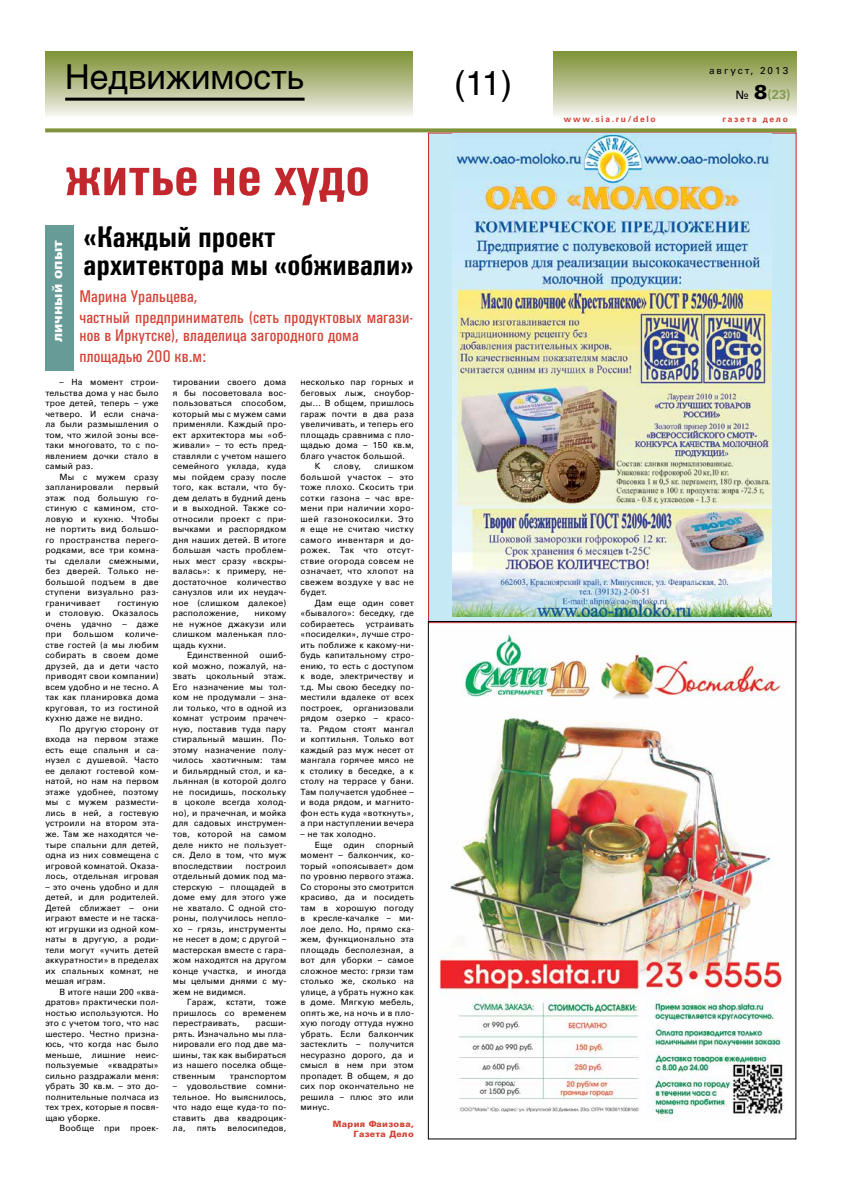
<style>
.page{position:relative;width:842px;height:1191px;background:#fff}
.page>*{position:absolute;margin:0;border:0;box-sizing:border-box;transform-origin:0 0}
.t1{font:700 57px "Univers Cond C";color:#c1272d}
.t2{font:34px "Helios";color:#000}
.t3{font:34px "AG Hlv Cyrillic Normal";color:#000}
.t4{font:700 30px/28px "Univers Cond C";color:#000}
.t5{font:17px/20.8px "Univers Cond C";letter-spacing:.01em;color:#d34235}
.t6{font:14px "Univers Black C";color:#fff}
.t7{font:700 13px "Univers C";color:#829b53}
.t8{font:10px "Univers C";letter-spacing:.2em;color:#000}
.t9{font:8.7px/10.4px "Univers Black C";letter-spacing:.04em;color:#d34235;text-align:right}
.t10{font:8.6px/10.5px "Univers C";letter-spacing:.02em;color:#000;text-align:justify}
.t11{font:700 8.5px "Univers C";letter-spacing:.2em;color:#d34235}
.s1{font-weight:400;font-size:12px;color:#000}
.s2{font-family:"Univers Black C";font-weight:400;font-size:20px;color:#000}
</style>
<div class="page">
<div style="left:45px;top:52px;width:367px;height:77px;background:linear-gradient(to bottom,#7d8e33,#fff)"></div>
<div style="left:554px;top:52px;width:242px;height:77px;background:linear-gradient(to bottom,#7d8e33,#fff)"></div>
<svg style="left:45px;top:128px;width:752px;height:4px;background:#8b9e4d"></svg>
<hr style="left:65px;top:98px;width:240px;height:3px;background:#000">
<div style="left:45px;top:225px;width:29px;height:145px;background:#679b98"></div>
<div style="left:428px;top:133px;width:369px;height:490px;background:#c6e9f6;border:1px solid #c1272d"></div>
<img style="left:453px;top:134px;width:318px;height:483px">
<img style="left:438px;top:627px;width:359px;height:494px">
<h2 class="t2" style="left:65px;top:57px;width:241px">Недвижимость</h2>
<h1 class="t1" style="left:65px;top:144px;width:306px">житье не худо</h1>
<h3 class="t6" style="left:49px;top:342px;width:104px;rotate:-90deg">личный опыт</h3>
<h3 class="t4" style="left:84px;top:223px;width:332px">«Каждый проект архитектора мы «обживали»</h3>
<h3 class="t5" style="left:79px;top:286px;width:335px">Марина Уральцева,<br>частный предприниматель (сеть продуктовых магази-</h3>
<h3 class="t5" style="left:79px;top:325px;width:281px">нов в Иркутске), владелица загородного дома площадью 200 кв.м:</h3>
<p class="t10" style="left:45px;top:377px;width:115px;text-indent:14px">– На момент строи&shy;тельства дома у нас было трое детей, теперь – уже четверо. И если снача&shy;ла были размышления о том, что жилой зоны все&shy;таки многовато, то с по&shy;явлением дочки стало в самый раз.</p>
<p class="t10" style="left:45px;top:471px;width:115px;text-indent:14px">Мы с мужем сразу запланировали</p>
<p class="t10" style="left:45px;top:482px;width:115px;text-indent:80px">первый этаж под большую го&shy;стиную с камином, сто&shy;ловую и кухню. Чтобы не портить вид большо&shy;го пространства перего&shy;родками, все три комна&shy;ты сделали смежными, без дверей. Только не&shy;большой подъем в две ступени визуально раз&shy;граничивает</p>
<p class="t10" style="left:45px;top:597px;width:115px;text-indent:72px">гостиную и столовую. Оказалось очень удачно – даже при</p>
<p class="t10" style="left:73px;top:629px;width:42px">большом</p>
<p class="t10" style="left:45px;top:629px;width:115px;text-indent:80px">количе&shy;стве гостей (а мы любим собирать в своем доме друзей, да и дети часто приводят свои компании) всем удобно и не тесно. А так как планировка дома круговая, то из гостиной кухню даже не видно.</p>
<p class="t10" style="left:45px;top:723px;width:115px;text-indent:14px">По другую сторону от входа на первом этаже есть еще спальня и са&shy;нузел с душевой. Часто ее делают гостевой ком&shy;натой, но нам на первом этаже удобнее, поэтому мы с мужем размести&shy;лись в ней, а гостевую устроили на втором эта&shy;же. Там же находятся че&shy;тыре спальни для детей, одна из них совмещена с игровой комнатой. Оказа&shy;лось, отдельная игровая</p>
<p class="t10" style="left:45px;top:881px;width:115px">– это очень удобно и для детей, и для родителей.<br>Детей сближает – они играют вместе и не таска&shy;ют игрушки из одной ком&shy;наты в другую, а роди&shy;тели могут «учить детей аккуратности» в пределах их спальных комнат, не мешая играм.</p>
<p class="t10" style="left:45px;top:986px;width:115px;text-indent:14px">В итоге наши 200 «ква&shy;дратов» практически пол&shy;ностью используются. Но это с учетом того, что нас шестеро. Честно призна&shy;юсь, что когда нас было меньше, лишние неис&shy;пользуемые «квадраты» сильно раздражали меня: убрать 30 кв.м. – это до&shy;полнительные полчаса из тех трех, которые я посвя&shy;щаю уборке.</p>
<p class="t10" style="left:60px;top:1122px;width:101px">Вообще при проек-</p>
<p class="t10" style="left:173px;top:377px;width:115px">тировании своего дома я бы посоветовала вос&shy;пользоваться способом, который мы с мужем сами применяли. Каждый про&shy;ект архитектора мы «об&shy;живали» – то есть пред&shy;ставляли с учетом нашего семейного уклада, куда мы пойдем сразу после того, как встали, что бу&shy;дем делать в будний день и в выходной. Также со&shy;относили проект с при&shy;вычками и распорядком дня наших детей. В итоге большая часть проблем&shy;ных мест сразу «вскры&shy;валась»: к примеру, не&shy;достаточное количество санузлов или их неудач&shy;ное (слишком далекое) расположение,</p>
<p class="t10" style="left:254px;top:608px;width:33px">никому</p>
<p class="t10" style="left:173px;top:618px;width:115px">не нужное джакузи или</p>
<p class="t10" style="left:173px;top:629px;width:115px">слишком маленькая пло-</p>
<p class="t10" style="left:173px;top:639px;width:55px">щадь кухни.</p>
<p class="t10" style="left:187px;top:650px;width:63px">Единственной</p>
<p class="t10" style="left:173px;top:650px;width:115px;text-indent:87px">ошиб&shy;кой можно, пожалуй, на&shy;звать цокольный этаж.<br>Его назначение мы тол&shy;ком не продумали – зна&shy;ли только, что в одной из комнат устроим прачеч&shy;ную, поставив туда пару стиральный машин. По&shy;этому назначение полу&shy;чилось хаотичным: там и бильярдный стол, и ка&shy;льянная (в которой долго не посидишь, поскольку в цоколе всегда холод&shy;но), и прачечная, и мойка для садовых инструмен&shy;тов, которой на самом деле никто не пользует&shy;ся. Дело в том, что муж впоследствии</p>
<p class="t10" style="left:173px;top:860px;width:115px;text-indent:73px">построил отдельный домик под ма&shy;стерскую – площадей в доме ему для этого уже не хватало. С одной сто&shy;роны, получилось непло&shy;хо – грязь, инструменты не несет в дом; с другой – мастерская вместе с гара&shy;жом находятся на другом конце участка, и иногда мы целыми днями с му&shy;жем не видимся.</p>
<p class="t10" style="left:173px;top:996px;width:115px;text-indent:14px">Гараж, кстати, тоже пришлось со временем перестраивать,</p>
<p class="t10" style="left:173px;top:1017px;width:115px;text-indent:83px">расши&shy;рять. Изначально мы пла&shy;нировали его под две ма&shy;шины, так как выбираться из нашего поселка обще&shy;ственным</p>
<p class="t10" style="left:230px;top:1070px;width:58px">транспортом</p>
<p class="t10" style="left:173px;top:1080px;width:115px">– удовольствие сомни&shy;тельное. Но выяснилось, что надо еще куда-то по&shy;ставить два квадроцик&shy;ла,</p>
<p class="t10" style="left:197px;top:1122px;width:21px">пять</p>
<p class="t10" style="left:228px;top:1122px;width:60px">велосипедов,</p>
<p class="t10" style="left:300px;top:377px;width:115px">несколько пар горных и</p>
<p class="t10" style="left:300px;top:387px;width:115px">беговых лыж, сноубор-</p>
<p class="t10" style="left:300px;top:398px;width:115px">ды… В общем, пришлось</p>
<p class="t10" style="left:300px;top:408px;width:115px">гараж почти в два раза</p>
<p class="t10" style="left:300px;top:419px;width:115px">увеличивать, и теперь его</p>
<p class="t10" style="left:300px;top:429px;width:115px">площадь сравнима с пло-</p>
<p class="t10" style="left:300px;top:440px;width:115px">щадью дома – 150 кв.м,</p>
<p class="t10" style="left:300px;top:450px;width:106px">благо участок большой.</p>
<p class="t10" style="left:315px;top:461px;width:7px">К</p>
<p class="t10" style="left:334px;top:461px;width:29px">слову,</p>
<p class="t10" style="left:300px;top:461px;width:115px;text-indent:74px">слишком большой участок – это тоже плохо. Скосить три сотки газона – час вре&shy;мени при наличии хоро&shy;шей газонокосилки. Это я еще не считаю чистку самого инвентаря и до&shy;рожек. Так что отсут&shy;ствие огорода совсем не означает, что хлопот на свежем воздухе у вас не будет.</p>
<p class="t10" style="left:300px;top:597px;width:115px;text-indent:14px">Дам еще один совет «бывалого»: беседку, где собираетесь</p>
<p class="t10" style="left:300px;top:618px;width:115px;text-indent:65px">устраивать «посиделки», лучше стро&shy;ить поближе к какому-ни&shy;будь капитальному стро&shy;ению, то есть с доступом к воде, электричеству и т.д. Мы свою беседку по&shy;местили вдалеке от всех построек, организовали рядом озерко – красо&shy;та. Рядом стоят мангал и коптильня. Только вот каждый раз муж несет от мангала горячее мясо не к столику в беседке, а к столу на террасе у бани.<br>Там получается удобнее – и вода рядом, и магнито&shy;фон есть куда «воткнуть», а при наступлении вечера</p>
<p class="t10" style="left:315px;top:828px;width:63px;text-indent:-14px">– не так холодно.<br>Еще</p>
<p class="t10" style="left:300px;top:839px;width:115px;text-indent:75px">спорный момент – балкончик, ко&shy;торый «опоясывает» дом по уровню первого этажа.<br>Со стороны это смотрится красиво, да и посидеть там в хорошую погоду в кресле-качалке – ми&shy;лое дело. Но, прямо ска&shy;жем, функционально эта площадь бесполезная, а вот для уборки – самое сложное место: грязи там столько же, сколько на улице, а убрать нужно как в доме. Мягкую мебель, опять же, на ночь и в пло&shy;хую погоду оттуда нужно убрать. Если балкончик застеклить – получится несуразно дорого, да и смысл в нем при этом пропадет. В общем, я до сих пор окончательно не решила – плюс это или минус.</p>
<p class="t10" style="left:343px;top:839px;width:23px">один</p>
<p class="t9" style="left:333px;top:1118px;width:83px">Мария Фаизова,<br>Газета Дело</p>
<h2 class="t3" style="left:454px;top:64px;width:59px">(11)</h2>
<p class="t8" style="left:709px;top:65px;width:81px">август, 2013</p>
<h3 class="t7" style="left:736px;top:87px;width:56px"><span class="s1">№</span> <span class="s2">8</span>(23)</h3>
<p class="t11" style="left:564px;top:114px;width:93px">www.sia.ru/delo</p>
<p class="t11" style="left:722px;top:114px;width:67px">газета дело</p>
</div>
